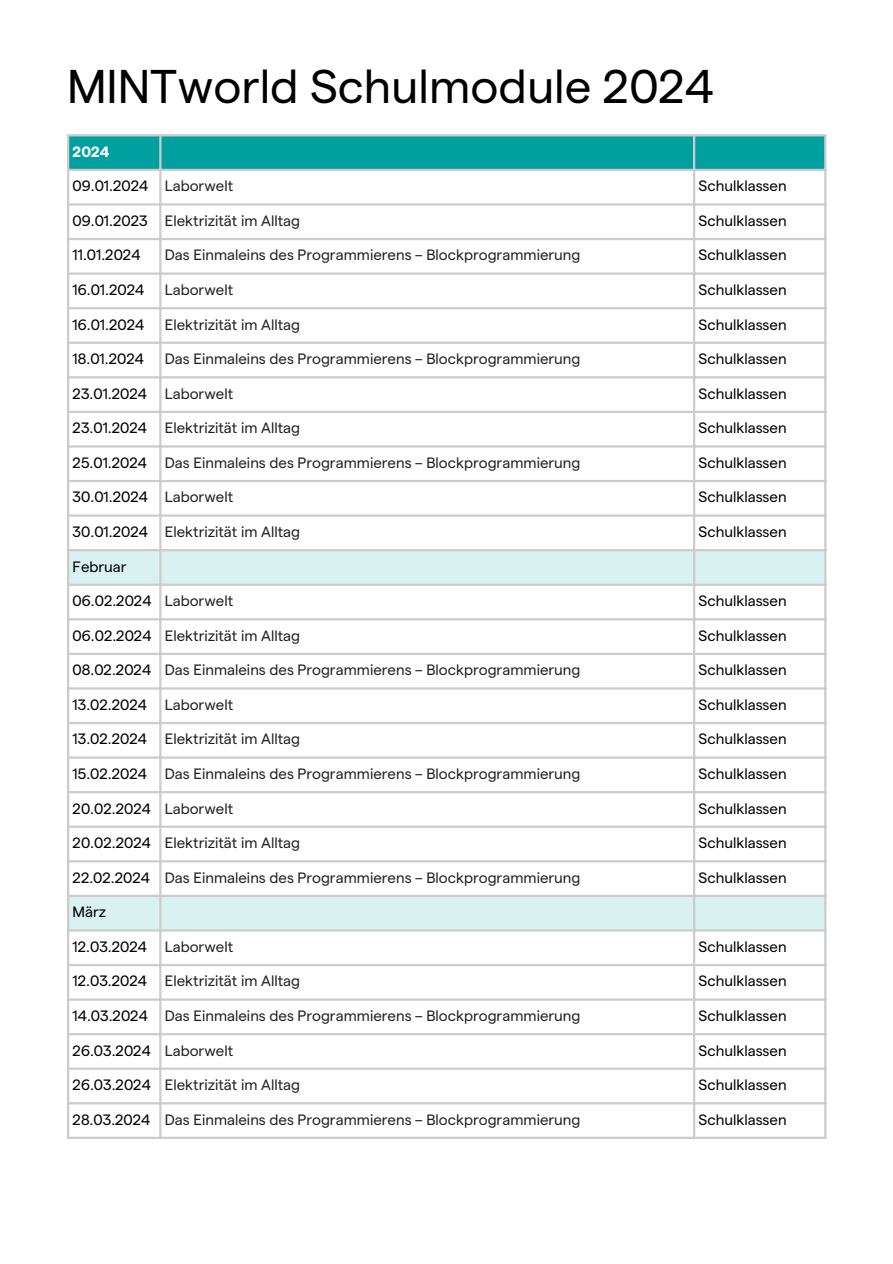
<style>
.page{position:relative;width:893px;height:1264px;background:#fff}
.page>*{position:absolute;margin:0;border:0;box-sizing:border-box;transform-origin:0 0}
.t1{font:47.25px "Matter";color:#000}
.t2{font:15px "Matter";color:#212121}
.t3{font:15px "Matter";color:#000}
.t4{font:700 15px "Matter";color:#fbfffc}
</style>
<div class="page">
<div style="left:69px;top:136px;width:755px;height:33px;background:#009fa0"></div>
<svg style="left:69px;top:551px;width:755px;height:378px"></svg>
<hr style="left:67px;top:136px;width:2px;height:1000px;background:#ccc">
<hr style="left:159px;top:136px;width:2px;height:1000px;background:#ccc">
<hr style="left:693px;top:136px;width:2px;height:1000px;background:#ccc">
<hr style="left:824px;top:136px;width:2px;height:1000px;background:#ccc">
<hr style="left:67px;top:134px;width:759px;height:2px;background:#ccc">
<hr style="left:67px;top:169px;width:759px;height:2px;background:#ccc">
<hr style="left:67px;top:203px;width:759px;height:3px;background:#ccc">
<hr style="left:67px;top:238px;width:759px;height:2px;background:#ccc">
<hr style="left:67px;top:272px;width:759px;height:3px;background:#ccc">
<hr style="left:67px;top:307px;width:759px;height:2px;background:#ccc">
<hr style="left:67px;top:341px;width:759px;height:3px;background:#ccc">
<hr style="left:67px;top:376px;width:759px;height:2px;background:#ccc">
<hr style="left:67px;top:411px;width:759px;height:2px;background:#ccc">
<hr style="left:67px;top:445px;width:759px;height:2px;background:#ccc">
<hr style="left:67px;top:480px;width:759px;height:2px;background:#ccc">
<hr style="left:67px;top:514px;width:759px;height:2px;background:#ccc">
<hr style="left:67px;top:549px;width:759px;height:2px;background:#ccc">
<hr style="left:67px;top:583px;width:759px;height:3px;background:#ccc">
<hr style="left:67px;top:618px;width:759px;height:2px;background:#ccc">
<hr style="left:67px;top:652px;width:759px;height:3px;background:#ccc">
<hr style="left:67px;top:687px;width:759px;height:2px;background:#ccc">
<hr style="left:67px;top:722px;width:759px;height:2px;background:#ccc">
<hr style="left:67px;top:756px;width:759px;height:2px;background:#ccc">
<hr style="left:67px;top:791px;width:759px;height:2px;background:#ccc">
<hr style="left:67px;top:825px;width:759px;height:2px;background:#ccc">
<hr style="left:67px;top:860px;width:759px;height:2px;background:#ccc">
<hr style="left:67px;top:894px;width:759px;height:3px;background:#ccc">
<hr style="left:67px;top:929px;width:759px;height:2px;background:#ccc">
<hr style="left:67px;top:963px;width:759px;height:3px;background:#ccc">
<hr style="left:67px;top:998px;width:759px;height:2px;background:#ccc">
<hr style="left:67px;top:1033px;width:759px;height:2px;background:#ccc">
<hr style="left:67px;top:1067px;width:759px;height:2px;background:#ccc">
<hr style="left:67px;top:1102px;width:759px;height:2px;background:#ccc">
<hr style="left:67px;top:1136px;width:759px;height:2px;background:#ccc">
<h1 class="t1" style="left:67px;top:60px;width:648px">MINTworld Schulmodule 2024</h1>
<p class="t4" style="left:73px;top:143px;width:38px">2024</p>
<p class="t3" style="left:73px;top:178px;width:77px">09.01.2024</p>
<p class="t2" style="left:165px;top:178px;width:70px">Laborwelt</p>
<p class="t3" style="left:698px;top:178px;width:90px">Schulklassen</p>
<p class="t3" style="left:73px;top:212px;width:77px">09.01.2023</p>
<p class="t2" style="left:165px;top:212px;width:137px">Elektrizität im Alltag</p>
<p class="t3" style="left:698px;top:212px;width:90px">Schulklassen</p>
<p class="t3" style="left:73px;top:247px;width:69px">11.01.2024</p>
<p class="t2" style="left:165px;top:247px;width:417px">Das Einmaleins des Programmierens – Blockprogrammierung</p>
<p class="t3" style="left:698px;top:247px;width:90px">Schulklassen</p>
<p class="t3" style="left:73px;top:281px;width:73px">16.01.2024</p>
<p class="t2" style="left:165px;top:281px;width:70px">Laborwelt</p>
<p class="t3" style="left:698px;top:281px;width:90px">Schulklassen</p>
<p class="t3" style="left:73px;top:316px;width:73px">16.01.2024</p>
<p class="t2" style="left:165px;top:316px;width:137px">Elektrizität im Alltag</p>
<p class="t3" style="left:698px;top:316px;width:90px">Schulklassen</p>
<p class="t3" style="left:73px;top:350px;width:73px">18.01.2024</p>
<p class="t2" style="left:165px;top:350px;width:417px">Das Einmaleins des Programmierens – Blockprogrammierung</p>
<p class="t3" style="left:698px;top:350px;width:90px">Schulklassen</p>
<p class="t3" style="left:73px;top:385px;width:76px">23.01.2024</p>
<p class="t2" style="left:165px;top:385px;width:70px">Laborwelt</p>
<p class="t3" style="left:698px;top:385px;width:90px">Schulklassen</p>
<p class="t3" style="left:73px;top:420px;width:76px">23.01.2024</p>
<p class="t2" style="left:165px;top:420px;width:137px">Elektrizität im Alltag</p>
<p class="t3" style="left:698px;top:420px;width:90px">Schulklassen</p>
<p class="t3" style="left:73px;top:454px;width:76px">25.01.2024</p>
<p class="t2" style="left:165px;top:454px;width:417px">Das Einmaleins des Programmierens – Blockprogrammierung</p>
<p class="t3" style="left:698px;top:454px;width:90px">Schulklassen</p>
<p class="t3" style="left:73px;top:489px;width:77px">30.01.2024</p>
<p class="t2" style="left:165px;top:489px;width:70px">Laborwelt</p>
<p class="t3" style="left:698px;top:489px;width:90px">Schulklassen</p>
<p class="t3" style="left:73px;top:523px;width:77px">30.01.2024</p>
<p class="t2" style="left:165px;top:523px;width:137px">Elektrizität im Alltag</p>
<p class="t3" style="left:698px;top:523px;width:90px">Schulklassen</p>
<p class="t3" style="left:73px;top:558px;width:56px">Februar</p>
<p class="t3" style="left:73px;top:592px;width:80px">06.02.2024</p>
<p class="t2" style="left:165px;top:592px;width:70px">Laborwelt</p>
<p class="t3" style="left:698px;top:592px;width:90px">Schulklassen</p>
<p class="t3" style="left:73px;top:627px;width:80px">06.02.2024</p>
<p class="t2" style="left:165px;top:627px;width:137px">Elektrizität im Alltag</p>
<p class="t3" style="left:698px;top:627px;width:90px">Schulklassen</p>
<p class="t3" style="left:73px;top:661px;width:80px">08.02.2024</p>
<p class="t2" style="left:165px;top:661px;width:417px">Das Einmaleins des Programmierens – Blockprogrammierung</p>
<p class="t3" style="left:698px;top:661px;width:90px">Schulklassen</p>
<p class="t3" style="left:73px;top:696px;width:76px">13.02.2024</p>
<p class="t2" style="left:165px;top:696px;width:70px">Laborwelt</p>
<p class="t3" style="left:698px;top:696px;width:90px">Schulklassen</p>
<p class="t3" style="left:73px;top:731px;width:76px">13.02.2024</p>
<p class="t2" style="left:165px;top:731px;width:137px">Elektrizität im Alltag</p>
<p class="t3" style="left:698px;top:731px;width:90px">Schulklassen</p>
<p class="t3" style="left:73px;top:765px;width:76px">15.02.2024</p>
<p class="t2" style="left:165px;top:765px;width:417px">Das Einmaleins des Programmierens – Blockprogrammierung</p>
<p class="t3" style="left:698px;top:765px;width:90px">Schulklassen</p>
<p class="t3" style="left:73px;top:800px;width:80px">20.02.2024</p>
<p class="t2" style="left:165px;top:800px;width:70px">Laborwelt</p>
<p class="t3" style="left:698px;top:800px;width:90px">Schulklassen</p>
<p class="t3" style="left:73px;top:834px;width:80px">20.02.2024</p>
<p class="t2" style="left:165px;top:834px;width:137px">Elektrizität im Alltag</p>
<p class="t3" style="left:698px;top:834px;width:90px">Schulklassen</p>
<p class="t3" style="left:73px;top:869px;width:79px">22.02.2024</p>
<p class="t2" style="left:165px;top:869px;width:417px">Das Einmaleins des Programmierens – Blockprogrammierung</p>
<p class="t3" style="left:698px;top:869px;width:90px">Schulklassen</p>
<p class="t3" style="left:73px;top:903px;width:35px">März</p>
<p class="t3" style="left:73px;top:938px;width:76px">12.03.2024</p>
<p class="t2" style="left:165px;top:938px;width:70px">Laborwelt</p>
<p class="t3" style="left:698px;top:938px;width:90px">Schulklassen</p>
<p class="t3" style="left:73px;top:972px;width:76px">12.03.2024</p>
<p class="t2" style="left:165px;top:972px;width:137px">Elektrizität im Alltag</p>
<p class="t3" style="left:698px;top:972px;width:90px">Schulklassen</p>
<p class="t3" style="left:73px;top:1007px;width:77px">14.03.2024</p>
<p class="t2" style="left:165px;top:1007px;width:417px">Das Einmaleins des Programmierens – Blockprogrammierung</p>
<p class="t3" style="left:698px;top:1007px;width:90px">Schulklassen</p>
<p class="t3" style="left:73px;top:1042px;width:80px">26.03.2024</p>
<p class="t2" style="left:165px;top:1042px;width:70px">Laborwelt</p>
<p class="t3" style="left:698px;top:1042px;width:90px">Schulklassen</p>
<p class="t3" style="left:73px;top:1076px;width:80px">26.03.2024</p>
<p class="t2" style="left:165px;top:1076px;width:137px">Elektrizität im Alltag</p>
<p class="t3" style="left:698px;top:1076px;width:90px">Schulklassen</p>
<p class="t3" style="left:73px;top:1111px;width:79px">28.03.2024</p>
<p class="t2" style="left:165px;top:1111px;width:417px">Das Einmaleins des Programmierens – Blockprogrammierung</p>
<p class="t3" style="left:698px;top:1111px;width:90px">Schulklassen</p>
</div>
